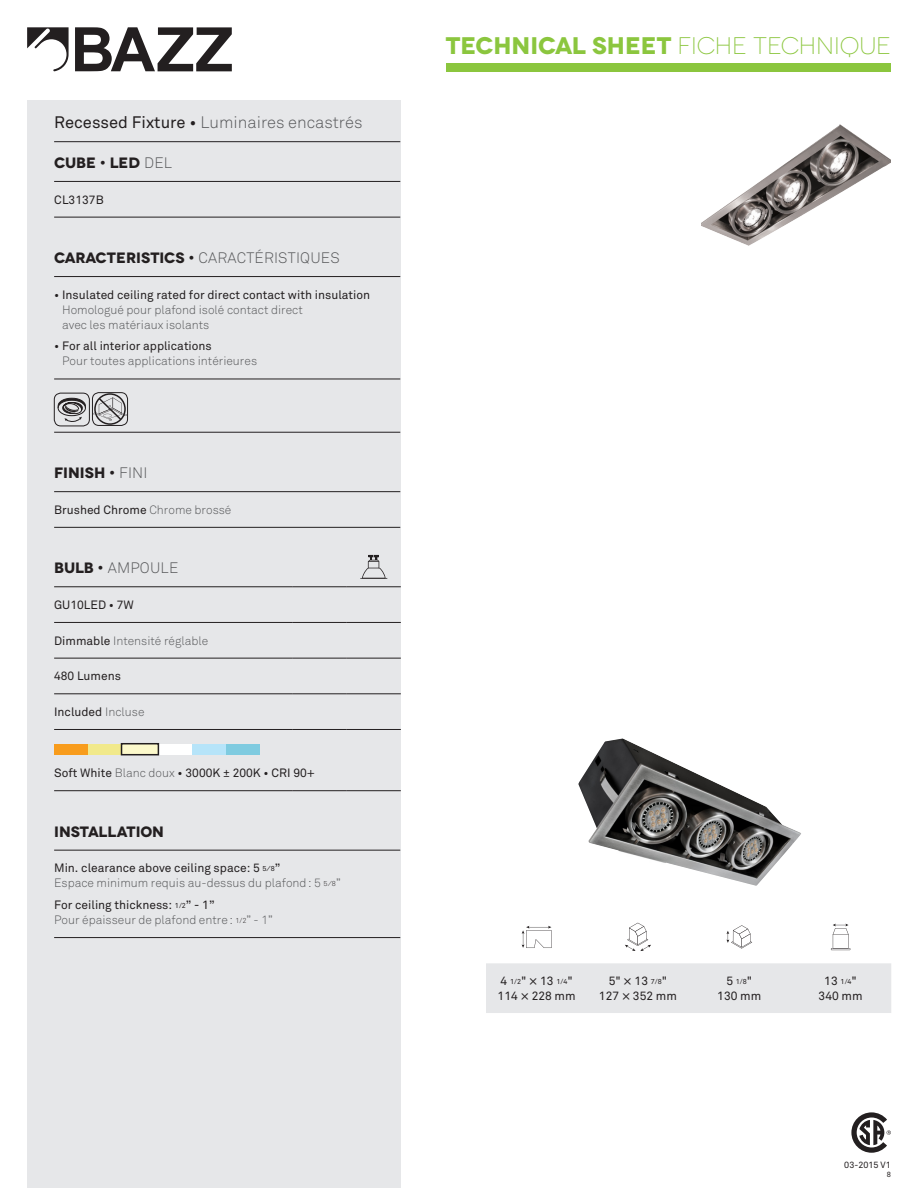
<style>
.page{position:relative;width:918px;height:1188px;background:#fff}
.page>*{position:absolute;margin:0;border:0;box-sizing:border-box;transform-origin:0 0}
.t1{font:700 24px "Novecentowide";color:#8bc63e}
.catégorie{font:300 16.5px "Akkurat";color:#57585a}
.sous-titre{font:300 15px "Akkurat";letter-spacing:.015em;color:#57585a}
.sous-titre-2{font:700 15px "Novecentowide";color:#231f20}
.text{font:300 12px/15px "Akkurat";color:#57585a}
.text-2{font:12px "Akkurat";color:#231f20}
.mesure_tableau{font:12px/15px "Akkurat";color:#231f20;text-align:center}
.Code_produit{font:12px "Akkurat";letter-spacing:.005em;color:#231f20}
.t2{font:9px "Akkurat";color:#231f20}
.text-3{font:7.5px "Akkurat";color:#231f20}
.mesure_tableau-2{font:7.2px "Akkurat";color:#231f20}
.s1{font-weight:400;color:#231f20}
.s2{font-family:"Akkurat";font-weight:300;color:#57585a}
.s3{font-family:"Novecentowide";font-weight:700;color:#231f20}
.s4{font-weight:300;color:#57585a}
.s5{font-weight:400;font-size:7.2px;color:#231f20}
.s6{font-size:7.2px;color:#231f20}
.s7{font-weight:300}
.s8{font-size:7.2px}
.s9{font-size:12px}
</style>
<div class="page">
<svg style="left:27px;top:27px;width:42px;height:44px"></svg>
<svg style="left:75px;top:27px;width:157px;height:44px"></svg>
<div style="left:446px;top:63px;width:445px;height:8px;background:#8bc63e"></div>
<svg style="left:851px;top:1112px;width:40px;height:41px"></svg>
<img style="left:701px;top:124px;width:190px;height:122px">
<img style="left:578px;top:738px;width:223px;height:148px">
<div style="left:27px;top:100px;width:373px;height:1088px;background:#e6e7e9"></div>
<hr style="left:54px;top:141px;width:346px;height:1px;background:#231f20">
<hr style="left:54px;top:181px;width:346px;height:1px;background:#231f20">
<hr style="left:54px;top:217px;width:346px;height:1px;background:#231f20">
<hr style="left:54px;top:276px;width:346px;height:1px;background:#231f20">
<hr style="left:54px;top:379px;width:346px;height:1px;background:#231f20">
<hr style="left:54px;top:432px;width:346px;height:1px;background:#231f20">
<div style="left:54px;top:393px;width:36px;height:33px;border:1px solid #231f20;border-radius:7px"></div>
<svg style="left:58px;top:398px;width:28px;height:24px"></svg>
<div style="left:92px;top:392px;width:36px;height:34px;border:1px solid #231f20;border-radius:7px"></div>
<svg style="left:93px;top:393px;width:34px;height:32px"></svg>
<hr style="left:54px;top:491px;width:346px;height:1px;background:#231f20">
<hr style="left:54px;top:527px;width:346px;height:1px;background:#231f20">
<hr style="left:54px;top:587px;width:239px;height:1px;background:#231f20">
<hr style="left:293px;top:587px;width:54px;height:1px;background:#231f20">
<hr style="left:347px;top:587px;width:54px;height:1px;background:#231f20">
<hr style="left:54px;top:622px;width:239px;height:1px;background:#231f20">
<hr style="left:293px;top:622px;width:54px;height:1px;background:#231f20">
<hr style="left:347px;top:622px;width:54px;height:1px;background:#231f20">
<hr style="left:54px;top:658px;width:239px;height:1px;background:#231f20">
<hr style="left:293px;top:658px;width:54px;height:1px;background:#231f20">
<hr style="left:347px;top:658px;width:54px;height:1px;background:#231f20">
<hr style="left:54px;top:694px;width:239px;height:1px;background:#231f20">
<hr style="left:293px;top:694px;width:54px;height:1px;background:#231f20">
<hr style="left:347px;top:694px;width:54px;height:1px;background:#231f20">
<hr style="left:54px;top:729px;width:239px;height:1px;background:#231f20">
<hr style="left:293px;top:729px;width:54px;height:1px;background:#231f20">
<hr style="left:347px;top:729px;width:54px;height:1px;background:#231f20">
<hr style="left:54px;top:790px;width:239px;height:1px;background:#231f20">
<hr style="left:293px;top:790px;width:54px;height:1px;background:#231f20">
<hr style="left:347px;top:790px;width:54px;height:1px;background:#231f20">
<svg style="left:360px;top:555px;width:27px;height:24px"></svg>
<div style="left:54px;top:744px;width:34px;height:11px;background:#f89c1c"></div>
<div style="left:159px;top:744px;width:33px;height:11px;background:#fff"></div>
<div style="left:192px;top:744px;width:34px;height:11px;background:#b6e4f9"></div>
<div style="left:226px;top:744px;width:34px;height:11px;background:#7fcbe0"></div>
<div style="left:88px;top:744px;width:34px;height:11px;background:#f1e98b"></div>
<div style="left:122px;top:744px;width:36px;height:11px;background:#fcf9cb"></div>
<div style="left:121px;top:743px;width:38px;height:12px;border:2px solid #231f20"></div>
<hr style="left:54px;top:850px;width:346px;height:1px;background:#231f20">
<hr style="left:54px;top:937px;width:346px;height:1px;background:#231f20">
<div style="left:486px;top:963px;width:405px;height:50px;background:#e6e7e9"></div>
<svg style="left:522px;top:926px;width:30px;height:22px"></svg>
<svg style="left:625px;top:923px;width:26px;height:28px"></svg>
<svg style="left:726px;top:925px;width:26px;height:24px"></svg>
<svg style="left:831px;top:924px;width:19px;height:26px"></svg>
<p class="catégorie" style="left:54px;top:113px;width:310px"><span class="s1">Recessed Fixture •</span> Luminaires encastrés</p>
<p class="sous-titre-2" style="left:54px;top:153px;width:119px">CUBE • LED <span class="s2">DEL</span></p>
<p class="Code_produit" style="left:54px;top:192px;width:51px">CL3137B</p>
<p class="sous-titre" style="left:54px;top:249px;width:287px"><span class="s3">CARACTERISTICS •</span> CARACTÉRISTIQUES</p>
<p class="text" style="left:62px;top:287px;width:310px;text-indent:-8px"><span class="s1">• Insulated ceiling rated for direct contact with insulation<br></span>Homologué pour plafond isolé contact direct<br>avec les matériaux isolants</p>
<p class="text" style="left:62px;top:339px;width:197px;text-indent:-8px"><span class="s1">• For all interior applications<br></span>Pour toutes applications intérieures</p>
<p class="sous-titre-2" style="left:54px;top:464px;width:95px">FINISH • <span class="s2">FINI</span></p>
<p class="text-2" style="left:54px;top:503px;width:179px">Brushed Chrome <span class="s4">Chrome brossé</span></p>
<p class="sous-titre" style="left:54px;top:559px;width:126px"><span class="s3">BULB •</span> AMPOULE</p>
<p class="text-2" style="left:54px;top:598px;width:81px">GU10LED • 7W</p>
<p class="text" style="left:54px;top:633px;width:156px"><span class="s1">Dimmable</span> Intensité réglable</p>
<p class="text-2" style="left:54px;top:669px;width:68px">480 Lumens</p>
<p class="text-2" style="left:54px;top:705px;width:92px">Included <span class="s4">Incluse</span></p>
<p class="text-2" style="left:54px;top:766px;width:262px">Soft White <span class="s4">Blanc doux</span> • 3000K ± 200K • CRI 90+</p>
<p class="sous-titre-2" style="left:54px;top:822px;width:111px">INSTALLATION</p>
<p class="text" style="left:54px;top:861px;width:288px"><span class="s1">Min. clearance above ceiling space: 5</span> <span class="s5">5⁄8</span><span class="s1">”<br></span>Espace minimum requis au-dessus du plafond: 5 <span class="s6">5⁄8</span>”</p>
<p class="text" style="left:54px;top:898px;width:220px"><span class="s1">For ceiling thickness:</span> <span class="s5">1/2</span><span class="s1">” - 1”<br></span>Pour épaisseur de plafond entre: <span class="s6">1/2</span>” - 1”</p>
<h1 class="t1" style="left:446px;top:30px;width:447px">TECHNICAL SHEET <span class="s7">FICHE TECHNIQUE</span></h1>
<p class="mesure_tableau" style="left:498px;top:974px;width:80px;text-align:left">4 <span class="s8">1/2</span>" × 13 <span class="s8">1/4</span>"<br>114 × 228 mm</p>
<p class="mesure_tableau" style="left:599px;top:974px;width:79px">5" × 13 <span class="s8">7/8</span>"<br>127 × 352 mm</p>
<p class="mesure_tableau-2" style="left:726px;top:977px;width:27px"><span class="s9">5</span> 1/8<span class="s9">"</span></p>
<p class="mesure_tableau" style="left:717px;top:989px;width:46px">130 mm</p>
<p class="mesure_tableau" style="left:819px;top:974px;width:45px">13 <span class="s8">1/4</span>"<br>340 mm</p>
<p class="t2" style="left:844px;top:1159px;width:48px">03-2015 V1</p>
<p class="text-3" style="left:887px;top:1170px;width:6px">8</p>
</div>
